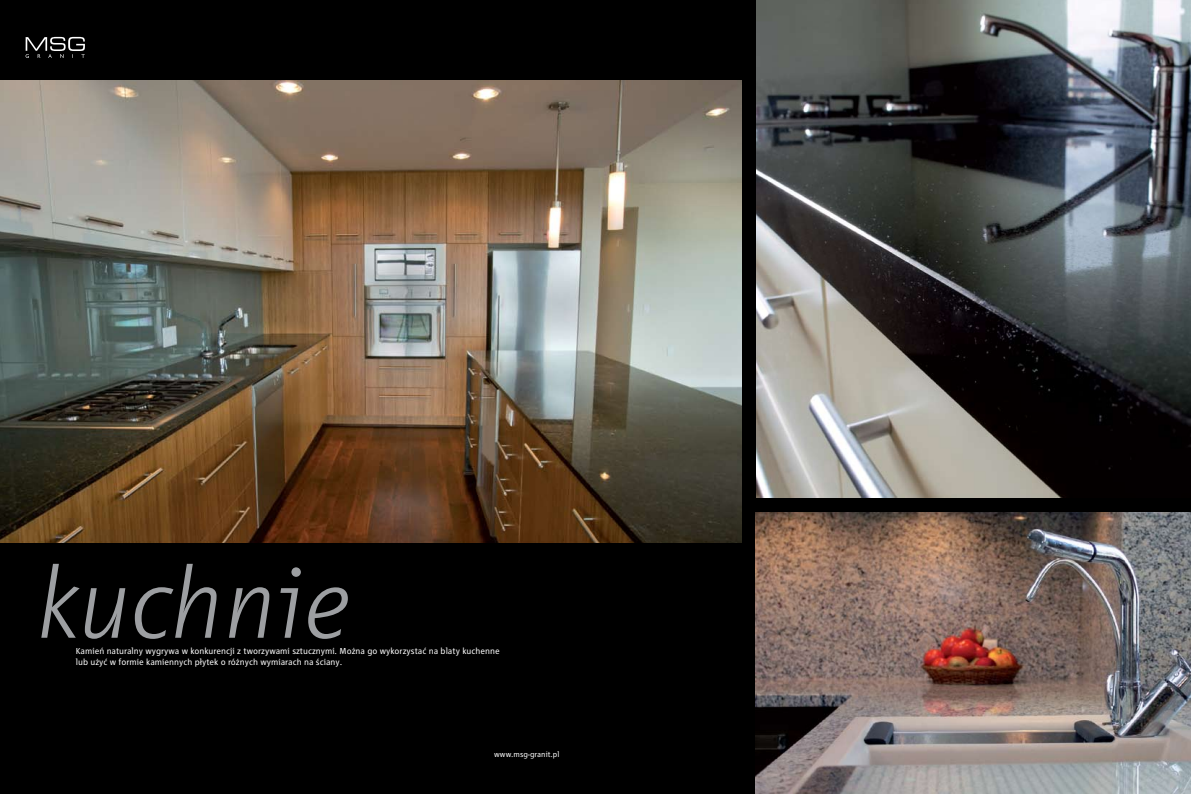
<style>
.page{position:relative;width:1191px;height:794px;background:#000}
.page>*{position:absolute;margin:0;border:0;box-sizing:border-box;transform-origin:0 0}
.t1{font:italic 300 104.1px "RWE Corp HCEOP";color:#9d9fa2}
.t2{font:9px/10.8px "RWE Corp CEOP";color:#fff}
.t3{font:8px "RWE Corp CEOP";color:#fff}
</style>
<div class="page">
<img style="left:0;top:80px;width:741px;height:462px">
<img style="left:756px;top:0;width:435px;height:497px">
<img style="left:755px;top:513px;width:436px;height:281px">
<svg style="left:26px;top:37px;width:59px;height:21px"></svg>
<h1 class="t1" style="left:36px;top:545px;width:316px">kuchnie</h1>
<p class="t2" style="left:76px;top:646px;width:425px">Kamień naturalny wygrywa w konkurencji z tworzywami sztucznymi. Można go wykorzystać na blaty kuchenne lub użyć w formie kamiennych płytek o różnych wymiarach na ściany.</p>
<p class="t3" style="left:494px;top:750px;width:67px">www.msg-granit.pl</p>
</div>
